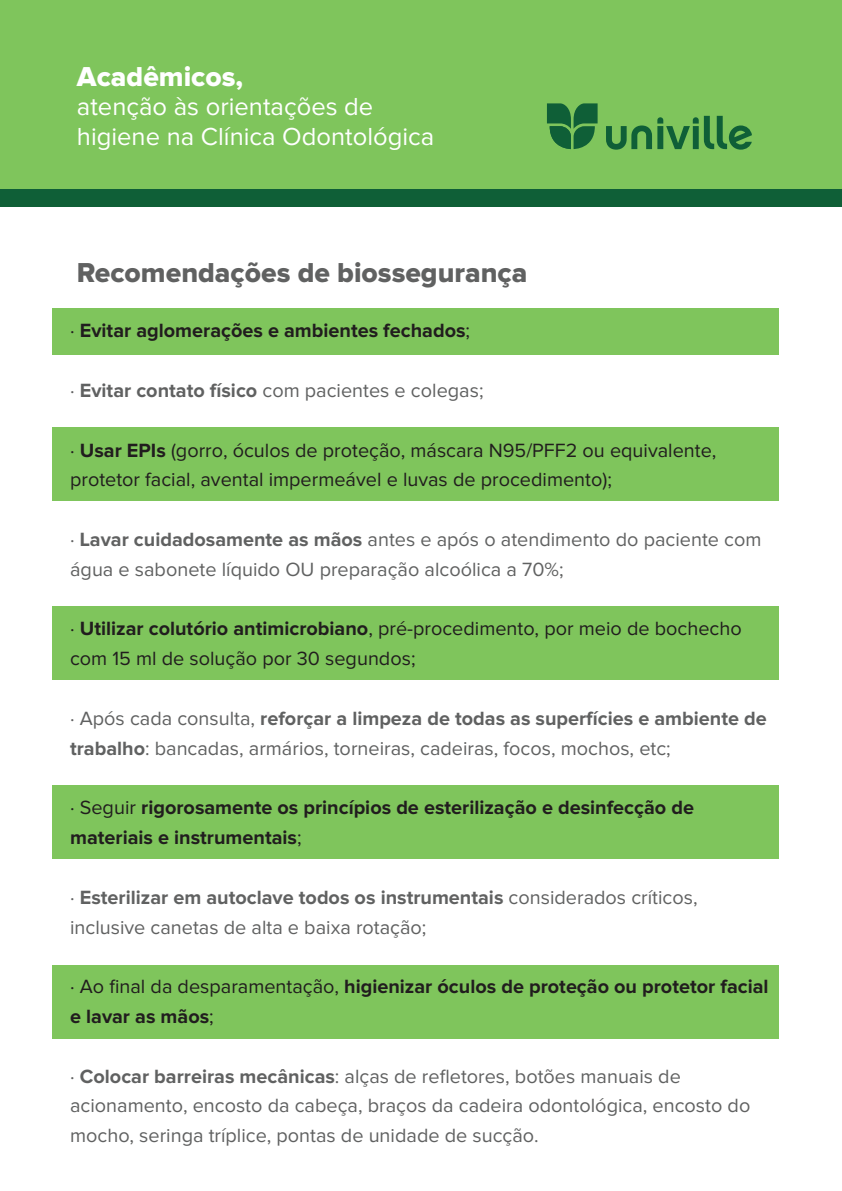
<style>
.page{position:relative;width:842px;height:1191px;background:#fff}
.page>*{position:absolute;margin:0;border:0;box-sizing:border-box;transform-origin:0 0}
.t1{font:28.4px "Proxima Nova Extrabld";color:#606161}
.t2{font:28.4px "Proxima Nova Extrabld";color:#fff}
.t3{font:25.5px/30.6px "Proxima Nova";color:#fff}
.t4{font:19.9px/29.8px "Proxima Nova";color:#606161}
.t5{font:19.9px/29.8px "Proxima Nova";color:#211d1e}
.t6{font:700 19.9px/29.8px "Proxima Nova";color:#211d1e}
.s1{font-weight:400}
.s2{font-weight:700}
</style>
<div class="page">
<div style="left:53px;top:308px;width:726px;height:47px;background:#7fc55c"></div>
<div style="left:53px;top:427px;width:726px;height:73px;background:#7fc55c"></div>
<div style="left:53px;top:606px;width:726px;height:74px;background:#7fc55c"></div>
<div style="left:53px;top:785px;width:726px;height:74px;background:#7fc55c"></div>
<div style="left:53px;top:964px;width:726px;height:74px;background:#7fc55c"></div>
<div style="left:0;top:154px;width:842px;height:52px;background:#0f5f37"></div>
<div style="left:0;top:0;width:842px;height:188px;background:#7fc55c"></div>
<svg style="left:547px;top:103px;width:51px;height:46px"></svg>
<svg style="left:606px;top:116px;width:146px;height:34px"></svg>
<h1 class="t2" style="left:77px;top:63px;width:168px">Acadêmicos,</h1>
<p class="t3" style="left:77px;top:92px;width:359px">atenção às orientações de higiene na Clínica Odontológica</p>
<h1 class="t1" style="left:77px;top:260px;width:452px">Recomendações de biossegurança</h1>
<p class="t6" style="left:70px;top:317px;width:401px"><span class="s1">·</span> Evitar aglomerações e ambientes fechados<span class="s1">;</span></p>
<p class="t4" style="left:70px;top:376px;width:415px">· <span class="s2">Evitar contato físico</span> com pacientes e colegas;</p>
<p class="t5" style="left:70px;top:436px;width:648px">· <span class="s2">Usar EPIs</span> (gorro, óculos de proteção, máscara N95/PFF2 ou equivalente, protetor facial, avental impermeável e luvas de procedimento);</p>
<p class="t4" style="left:70px;top:525px;width:693px">· <span class="s2">Lavar cuidadosamente as mãos</span> antes e após o atendimento do paciente com água e sabonete líquido OU preparação alcoólica a 70%;</p>
<p class="t5" style="left:70px;top:615px;width:673px">· <span class="s2">Utilizar colutório antimicrobiano</span>, pré-procedimento, por meio de bochecho com 15 ml de solução por 30 segundos;</p>
<p class="t4" style="left:70px;top:704px;width:698px">· Após cada consulta, <span class="s2">reforçar a limpeza de todas as superfícies e ambiente de trabalho</span>: bancadas, armários, torneiras, cadeiras, focos, mochos, etc;</p>
<p class="t6" style="left:70px;top:793px;width:625px"><span class="s1">· Seguir</span> rigorosamente os princípios de esterilização e desinfecção de materiais e instrumentais<span class="s1">;</span></p>
<p class="t4" style="left:70px;top:883px;width:629px">· <span class="s2">Esterilizar em autoclave todos os instrumentais</span> considerados críticos, inclusive canetas de alta e baixa rotação;</p>
<p class="t6" style="left:70px;top:972px;width:700px"><span class="s1">· Ao final da desparamentação,</span> higienizar óculos de proteção ou protetor facial e lavar as mãos<span class="s1">;</span></p>
<p class="t4" style="left:70px;top:1062px;width:682px">· <span class="s2">Colocar barreiras mecânicas</span>: alças de refletores, botões manuais de acionamento, encosto da cabeça, braços da cadeira odontológica, encosto do mocho, seringa tríplice, pontas de unidade de sucção.</p>
</div>
